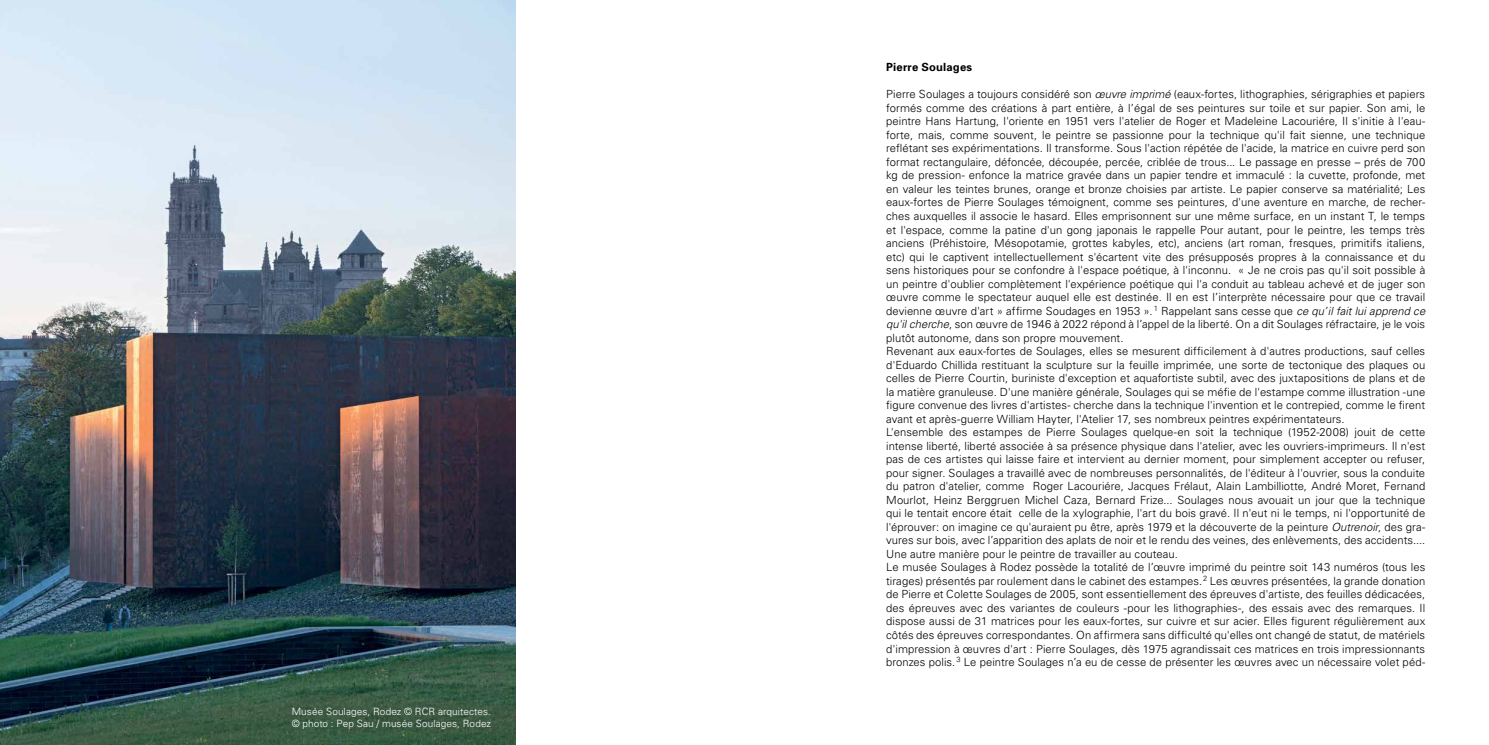
<style>
.page{position:relative;width:1489px;height:745px;background:#fff}
.page>*{position:absolute;margin:0;border:0;box-sizing:border-box;transform-origin:0 0}
.t1{font:300 11.25px/13.5px "Univers";letter-spacing:.005em;color:#000}
.t2{font:700 11.25px "Univers";letter-spacing:.015em;color:#000}
.t3{font:300 10px/12px "Univers";letter-spacing:.01em;color:#fff}
.s1{font-style:italic}
</style>
<div class="page">
<img style="left:0;top:0;width:516px;height:744px">
<p class="t3" style="left:292px;top:704px;width:201px">Musée Soulages, Rodez © RCR arquitectes. © photo : Pep Sau / musée Soulages, Rodez</p>
<p class="t2" style="left:886px;top:60px;width:87px">Pierre Soulages</p>
<p class="t1" style="left:886px;top:87px;width:540px">Pierre Soulages a toujours considéré son <span class="s1">œuvre imprimé</span> (eaux-fortes, lithographies, sérigraphies et papiers formés comme des créations à part entière, à l’égal de ses peintures sur toile et sur papier. Son ami, le peintre Hans Hartung, l'oriente en 1951 vers l'atelier de Roger et Madeleine Lacouriére, Il s'initie à l'eau&shy;forte, mais, comme souvent, le peintre se passionne pour la technique qu'il fait sienne, une technique reflétant ses expérimentations. Il transforme. Sous l'action répétée de l'acide, la matrice en cuivre perd son format rectangulaire, défoncée, découpée, percée, criblée de trous... Le passage en presse – prés de 700 kg de pression- enfonce la matrice gravée dans un papier tendre et immaculé : la cuvette, profonde, met en valeur les teintes brunes, orange et bronze choisies par artiste. Le papier conserve sa matérialité; Les eaux-fortes de Pierre Soulages témoignent, comme ses peintures, d'une aventure en marche, de recher&shy;ches auxquelles il associe le hasard. Elles emprisonnent sur une même surface, en un instant T, le temps et l'espace, comme la patine d'un gong japonais le rappelle Pour autant, pour le peintre, les temps très anciens (Préhistoire, Mésopotamie, grottes kabyles, etc), anciens (art roman, fresques, primitifs italiens, etc) qui le captivent intellectuellement s'écartent vite des présupposés propres à la connaissance et du sens historiques pour se confondre à l'espace poétique, à l'inconnu. « Je ne crois pas qu'il soit possible à un peintre d'oublier complètement l'expérience poétique qui l'a conduit au tableau achevé et de juger son œuvre comme le spectateur auquel elle est destinée. Il en est l’interprète nécessaire pour que ce travail devienne œuvre d'art » affirme Soudages en 1953 ».<sup>1</sup> Rappelant sans cesse que <span class="s1">ce qu’il fait lui apprend ce qu'il cherche</span>, son œuvre de 1946 à 2022 répond à l’appel de la liberté. On a dit Soulages réfractaire, je le vois plutôt autonome, dans son propre mouvement.<br>Revenant aux eaux-fortes de Soulages, elles se mesurent difficilement à d'autres productions, sauf celles d'Eduardo Chillida restituant la sculpture sur la feuille imprimée, une sorte de tectonique des plaques ou celles de Pierre Courtin, buriniste d'exception et aquafortiste subtil, avec des juxtapositions de plans et de la matière granuleuse. D'une manière générale, Soulages qui se méfie de l'estampe comme illustration -une figure convenue des livres d'artistes- cherche dans la technique l'invention et le contrepied, comme le firent avant et après-guerre William Hayter, l'Atelier 17, ses nombreux peintres expérimentateurs.<br>L'ensemble des estampes de Pierre Soulages quelque-en soit la technique (1952-2008) jouit de cette intense liberté, liberté associée à sa présence physique dans l'atelier, avec les ouvriers-imprimeurs. Il n'est pas de ces artistes qui laisse faire et intervient au dernier moment, pour simplement accepter ou refuser, pour signer. Soulages a travaillé avec de nombreuses personnalités, de l'éditeur à l'ouvrier, sous la conduite du patron d'atelier, comme Roger Lacouriére, Jacques Frélaut, Alain Lambilliotte, André Moret, Fernand Mourlot, Heinz Berggruen Michel Caza, Bernard Frize... Soulages nous avouait un jour que la technique qui le tentait encore était celle de la xylographie, l'art du bois gravé. Il n'eut ni le temps, ni l'opportunité de l'éprouver: on imagine ce qu'auraient pu être, après 1979 et la découverte de la peinture <span class="s1">Outrenoir</span>, des gra&shy;vures sur bois, avec l’apparition des aplats de noir et le rendu des veines, des enlèvements, des accidents....<br>Une autre manière pour le peintre de travailler au couteau.<br>Le musée Soulages à Rodez possède la totalité de l’œuvre imprimé du peintre soit 143 numéros (tous les tirages) présentés par roulement dans le cabinet des estampes.<sup>2</sup> Les œuvres présentées, la grande donation de Pierre et Colette Soulages de 2005, sont essentiellement des épreuves d'artiste, des feuilles dédicacées, des épreuves avec des variantes de couleurs -pour les lithographies-, des essais avec des remarques. Il dispose aussi de 31 matrices pour les eaux-fortes, sur cuivre et sur acier. Elles figurent régulièrement aux côtés des épreuves correspondantes. On affirmera sans difficulté qu'elles ont changé de statut, de matériels d'impression à œuvres d'art : Pierre Soulages, dès 1975 agrandissait ces matrices en trois impressionnants bronzes polis.<sup>3</sup> Le peintre Soulages n’a eu de cesse de présenter les œuvres avec un nécessaire volet péd-</p>
</div>
